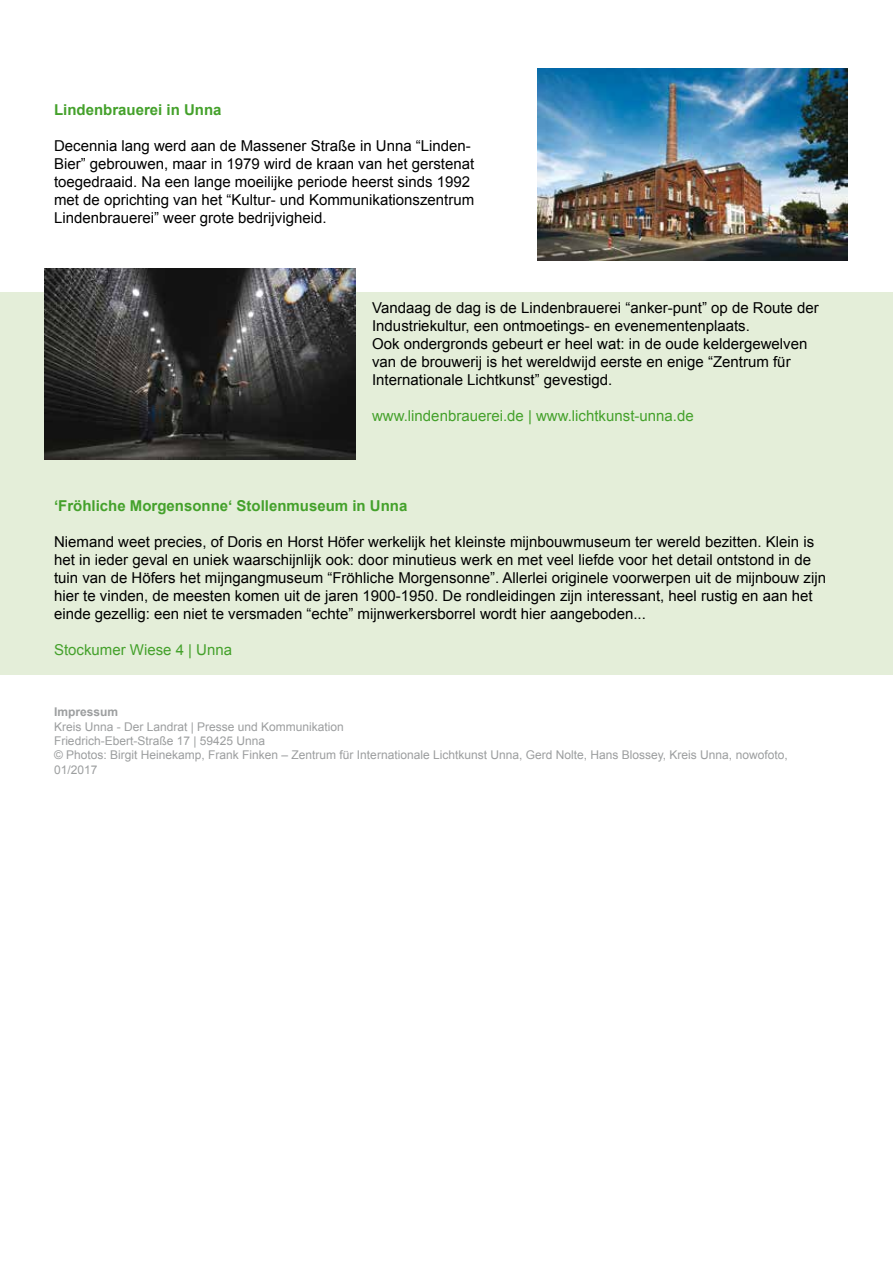
<style>
.page{position:relative;width:893px;height:1263px;background:#fff}
.page>*{position:absolute;margin:0;border:0;box-sizing:border-box;transform-origin:0 0}
.t1{font:15px/18px "Arial";color:#000}
.t2{font:15px "Arial";color:#44a12b}
.t3{font:700 15px "Arial";color:#44a12b}
.t4{font:12px/14.4px "Arial";color:#9c9e9f}
.t5{font:700 12px "Arial";color:#9c9e9f}
</style>
<div class="page">
<div style="left:0;top:292px;width:893px;height:383px;background:#e4eed9"></div>
<img style="left:538px;top:68px;width:309px;height:192px">
<img style="left:44px;top:269px;width:311px;height:190px">
<p class="t3" style="left:54px;top:100px;width:169px">Lindenbrauerei in Unna</p>
<p class="t1" style="left:54px;top:137px;width:422px">Decennia lang werd aan de Massener Straße in Unna “Linden-Bier” gebrouwen, maar in 1979 wird de kraan van het gerstenat toegedraaid. Na een lange moeilijke periode heerst sinds 1992 met de oprichting van het “Kultur- und Kommunikationszentrum Lindenbrauerei” weer grote bedrijvigheid.</p>
<p class="t1" style="left:372px;top:299px;width:448px">Vandaag de dag is de Lindenbrauerei “anker-punt” op de Route der Industriekultur, een ontmoetings- en evenementenplaats.<br>Ook ondergronds gebeurt er heel wat: in de oude keldergewelven van de brouwerij is het wereldwijd eerste en enige “Zentrum für Internationale Lichtkunst” gevestigd.</p>
<p class="t2" style="left:372px;top:406px;width:323px">www.lindenbrauerei.de | www.lichtkunst-unna.de</p>
<p class="t3" style="left:54px;top:496px;width:355px">‘Fröhliche Morgensonne‘ Stollenmuseum in Unna</p>
<p class="t1" style="left:54px;top:533px;width:773px">Niemand weet precies, of Doris en Horst Höfer werkelijk het kleinste mijnbouwmuseum ter wereld bezitten. Klein is het in ieder geval en uniek waarschijnlijk ook: door minutieus werk en met veel liefde voor het detail ontstond in de tuin van de Höfers het mijngangmuseum “Fröhliche Morgensonne”. Allerlei originele voorwerpen uit de mijnbouw zijn hier te vinden, de meesten komen uit de jaren 1900-1950. De rondleidingen zijn interessant, heel rustig en aan het einde gezellig: een niet te versmaden “echte” mijnwerkersborrel wordt hier aangeboden...</p>
<p class="t2" style="left:54px;top:640px;width:180px">Stockumer Wiese 4 | Unna</p>
<p class="t5" style="left:54px;top:704px;width:66px">Impressum</p>
<p class="t4" style="left:54px;top:719px;width:735px">Kreis Unna - Der Landrat | Presse und Kommunikation<br>Friedrich-Ebert-Straße 17 | 59425 Unna<br>© Photos: Birgit Heinekamp, Frank Finken – Zentrum für Internationale Lichtkunst Unna, Gerd Nolte, Hans Blossey, Kreis Unna, nowofoto, 01/2017</p>
</div>
